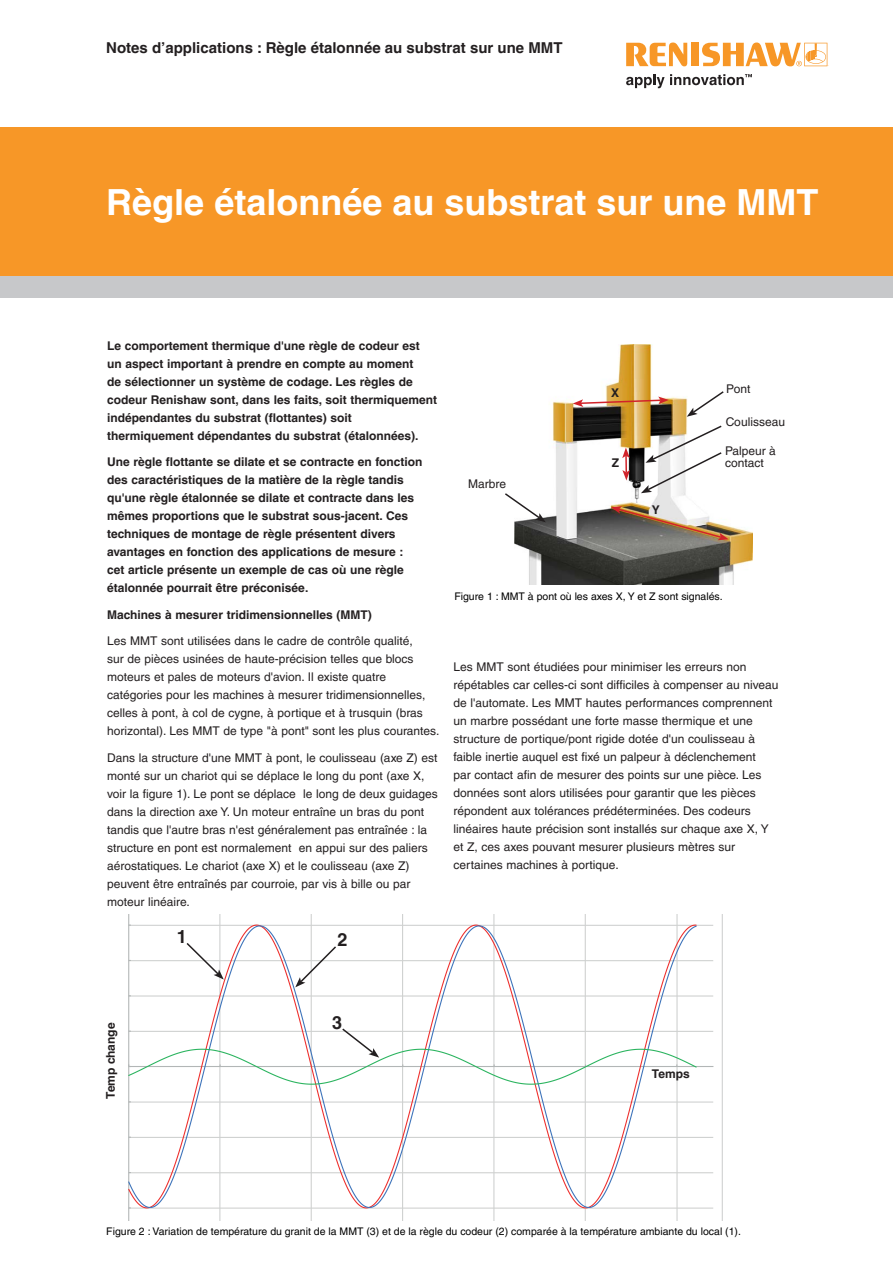
<style>
.page{position:relative;width:893px;height:1263px;background:#fff}
.page>*{position:absolute;margin:0;border:0;box-sizing:border-box;transform-origin:0 0}
.Title_18pt_bold{font:700 36px "Helvetica LT Pro";color:#fff}
.t1{font:700 18px "Helvetica LT Pro";color:#231f20}
.main_body_heading_8p{font:700 15px "Helvetica LT Pro";color:#231f20}
.Heading_1{font:12px/18px "Helvetica LT Pro";color:#231f20}
.Heading_1-2{font:700 12px/18px "Helvetica LT Pro";color:#231f20}
.Caption_7pt_oblique{font:10.5px "Helvetica LT Pro";color:#000}
</style>
<div class="page">
<svg style="left:626px;top:43px;width:61px;height:23px"></svg>
<div style="left:691px;top:43px;width:8px;height:23px;background:#f79727"></div>
<svg style="left:702px;top:43px;width:125px;height:23px"></svg>
<svg style="left:626px;top:74px;width:126px;height:14px"></svg>
<div style="left:0;top:276px;width:893px;height:22px;background:#c7c8ca"></div>
<div style="left:0;top:128px;width:893px;height:148px;background:#f79727"></div>
<hr style="left:129px;top:1243px;width:584px;height:1px;background:#cfd1d0">
<svg style="left:128px;top:914px;width:595px;height:306px"></svg>
<img style="left:514px;top:345px;width:238px;height:239px">
<svg style="left:573px;top:396px;width:96px;height:11px"></svg>
<img style="left:611px;top:506px;width:118px;height:34px">
<svg style="left:622px;top:448px;width:8px;height:32px"></svg>
<svg style="left:687px;top:390px;width:38px;height:27px"></svg>
<svg style="left:641px;top:424px;width:82px;height:69px"></svg>
<svg style="left:505px;top:492px;width:41px;height:30px"></svg>
<svg style="left:185px;top:941px;width:39px;height:38px"></svg>
<svg style="left:295px;top:945px;width:43px;height:42px"></svg>
<svg style="left:128px;top:1027px;width:570px;height:58px"></svg>
<p class="main_body_heading_8p" style="left:106px;top:39px;width:458px">Notes d’applications : Règle étalonnée au substrat sur une MMT</p>
<p class="Title_18pt_bold" style="left:106px;top:180px;width:714px">Règle étalonnée au substrat sur une MMT</p>
<p class="Heading_1-2" style="left:107px;top:336px;width:331px">Le comportement thermique d'une règle de codeur est un aspect important à prendre en compte au moment<br>de sélectionner un système de codage. Les règles de codeur Renishaw sont, dans les faits, soit thermiquement indépendantes du substrat (flottantes) soit thermiquement dépendantes du substrat (étalonnées).</p>
<p class="Heading_1-2" style="left:107px;top:453px;width:317px">Une règle flottante se dilate et se contracte en fonction des caractéristiques de la matière de la règle tandis qu'une règle étalonnée se dilate et contracte dans les mêmes proportions que le substrat sous-jacent. Ces techniques de montage de règle présentent divers avantages en fonction des applications de mesure : cet article présente un exemple de cas où une règle étalonnée pourrait être préconisée.</p>
<p class="Heading_1-2" style="left:107px;top:605px;width:266px">Machines à mesurer tridimensionnelles (MMT)</p>
<p class="Heading_1" style="left:107px;top:632px;width:334px">Les MMT sont utilisées dans le cadre de contrôle qualité,<br>sur de pièces usinées de haute-précision telles que blocs moteurs et pales de moteurs d'avion. Il existe quatre catégories pour les machines à mesurer tridimensionnelles, celles à pont, à col de cygne, à portique et à trusquin (bras horizontal). Les MMT de type "à pont" sont les plus courantes.</p>
<p class="Heading_1" style="left:107px;top:748px;width:332px">Dans la structure d'une MMT à pont, le coulisseau (axe Z) est monté sur un chariot qui se déplace le long du pont (axe X, voir la figure 1). Le pont se déplace le long de deux guidages dans la direction axe Y. Un moteur entraîne un bras du pont tandis que l'autre bras n'est généralement pas entraînée : la structure en pont est normalement en appui sur des paliers aérostatiques. Le chariot (axe X) et le coulisseau (axe Z) peuvent être entraînés par courroie, par vis à bille ou par moteur linéaire.</p>
<p class="t1" style="left:177px;top:926px;width:12px">1</p>
<p class="t1" style="left:337px;top:928px;width:12px">2</p>
<p class="Heading_1" style="left:468px;top:475px;width:40px">Marbre</p>
<p class="Heading_1-2" style="left:611px;top:384px;width:10px">X</p>
<p class="Heading_1-2" style="left:612px;top:454px;width:9px">Z</p>
<p class="Heading_1-2" style="left:652px;top:501px;width:10px">Y</p>
<p class="Heading_1" style="left:726px;top:380px;width:26px">Pont</p>
<p class="Heading_1" style="left:726px;top:413px;width:61px">Coulisseau</p>
<p class="Heading_1" style="left:725px;top:445px;width:52px;line-height:12px">Palpeur à contact</p>
<p class="Caption_7pt_oblique" style="left:454px;top:590px;width:270px">Figure 1 : MMT à pont où les axes X, Y et Z sont signalés.</p>
<p class="Heading_1" style="left:454px;top:657px;width:326px">Les MMT sont étudiées pour minimiser les erreurs non répétables car celles-ci sont difficiles à compenser au niveau de l'automate. Les MMT hautes performances comprennent un marbre possédant une forte masse thermique et une structure de portique/pont rigide dotée d'un coulisseau à faible inertie auquel est fixé un palpeur à déclenchement<br>par contact afin de mesurer des points sur une pièce. Les données sont alors utilisées pour garantir que les pièces répondent aux tolérances prédéterminées. Des codeurs linéaires haute précision sont installés sur chaque axe X, Y et Z, ces axes pouvant mesurer plusieurs mètres sur certaines machines à portique.</p>
<p class="Heading_1-2" style="left:102px;top:1099px;width:78px;rotate:-90deg">Temp change</p>
<p class="t1" style="left:332px;top:1011px;width:12px">3</p>
<p class="Heading_1-2" style="left:652px;top:1065px;width:39px">Temps</p>
<p class="Caption_7pt_oblique" style="left:106px;top:1225px;width:636px">Figure 2 : Variation de température du granit de la MMT (3) et de la règle du codeur (2) comparée à la température ambiante du local (1).</p>
</div>
